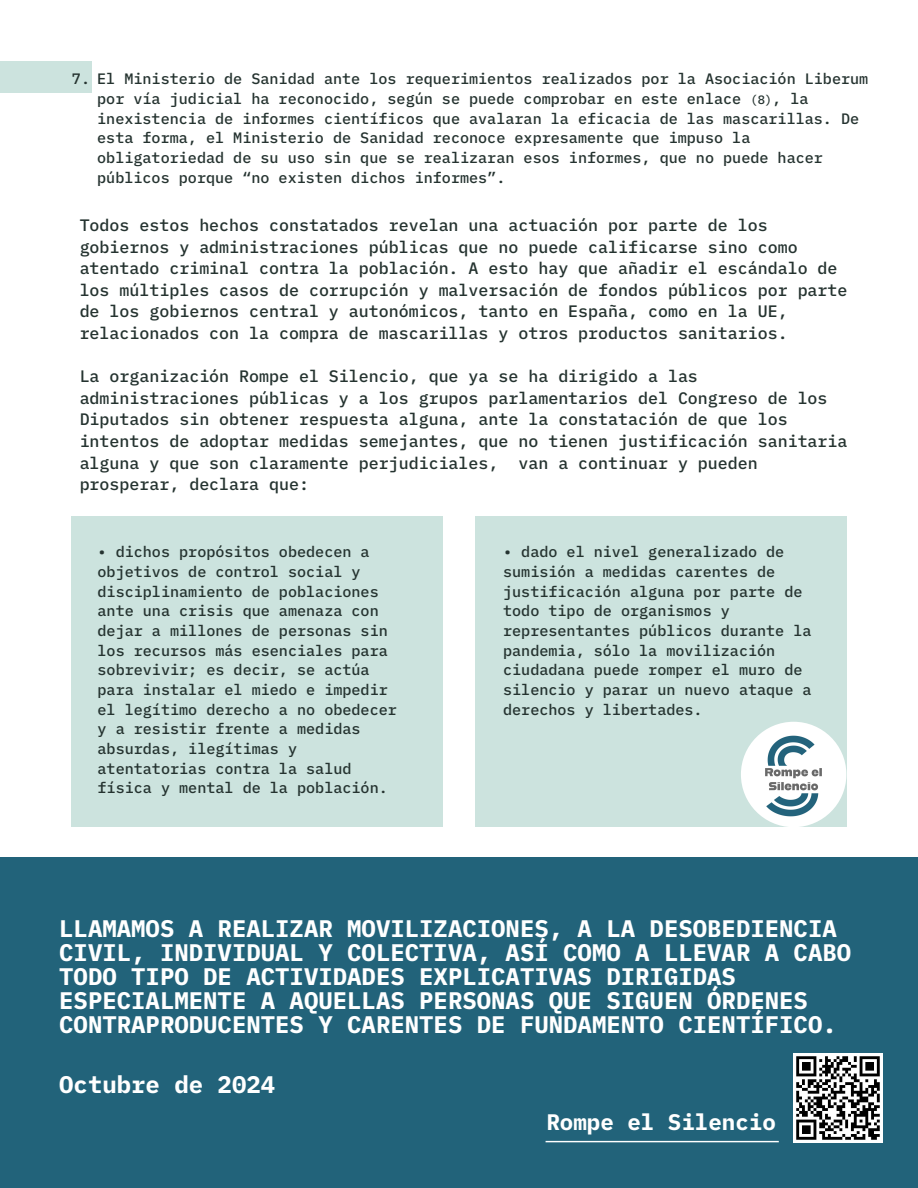
<style>
.page{position:relative;width:918px;height:1188px;background:#fff}
.page>*{position:absolute;margin:0;border:0;box-sizing:border-box;transform-origin:0 0}
.t1{font:700 24px/24px "IBM Plex Mono";color:#fff}
.t2{font:700 22.5px "IBM Plex Mono";color:#fff}
.t3{font:500 16.65px/21.6px "IBM Plex Mono";color:#253330}
.t4{font:500 15.15px/19.6px "IBM Plex Mono";color:#253330}
.s1{font-size:12.15px}
</style>
<div class="page">
<div style="left:0;top:61px;width:91px;height:31px;background:#cce3de"></div>
<div style="left:72px;top:516px;width:371px;height:311px;background:#cce3de"></div>
<div style="left:475px;top:516px;width:371px;height:311px;background:#cce3de"></div>
<div style="left:0;top:858px;width:918px;height:330px;background:#22637a"></div>
<img style="left:741px;top:722px;width:105px;height:105px;border-radius:52px">
<img style="left:794px;top:1054px;width:88px;height:88px">
<hr style="left:546px;top:1141px;width:233px;height:1px;background:#fff">
<p class="t4" style="left:72px;top:68px;width:20px">7.</p>
<p class="t4" style="left:97px;top:68px;width:773px">El Ministerio de Sanidad ante los requerimientos realizados por la Asociación Liberum por vía judicial ha reconocido, según se puede comprobar en este enlace <span class="s1">(8)</span>, la inexistencia de informes científicos que avalaran la eficacia de las mascarillas. De esta forma, el Ministerio de Sanidad reconoce expresamente que impuso la obligatoriedad de su uso sin que se realizaran esos informes, que no puede hacer públicos porque “no existen dichos informes”.</p>
<p class="t3" style="left:80px;top:213px;width:769px">Todos estos hechos constatados revelan una actuación por parte de los gobiernos y administraciones públicas que no puede calificarse sino como atentado criminal contra la población. A esto hay que añadir el escándalo de los múltiples casos de corrupción y malversación de fondos públicos por parte de los gobiernos central y autonómicos, tanto en España, como en la UE, relacionados con la compra de mascarillas y otros productos sanitarios.</p>
<p class="t3" style="left:80px;top:364px;width:769px">La organización Rompe el Silencio, que ya se ha dirigido a las administraciones públicas y a los grupos parlamentarios del Congreso de los Diputados sin obtener respuesta alguna, ante la constatación de que los intentos de adoptar medidas semejantes, que no tienen justificación sanitaria alguna y que son claramente perjudiciales, van a continuar y pueden prosperar, declara que:</p>
<p class="t4" style="left:98px;top:541px;width:301px">• dichos propósitos obedecen a objetivos de control social y disciplinamiento de poblaciones ante una crisis que amenaza con dejar a millones de personas sin los recursos más esenciales para sobrevivir; es decir, se actúa para instalar el miedo e impedir el legítimo derecho a no obedecer y a resistir frente a medidas absurdas, ilegítimas y atentatorias contra la salud física y mental de la población.</p>
<p class="t4" style="left:503px;top:541px;width:310px">• dado el nivel generalizado de sumisión a medidas carentes de justificación alguna por parte de todo tipo de organismos y representantes públicos durante la pandemia, sólo la movilización ciudadana puede romper el muro de silencio y parar un nuevo ataque a derechos y libertades.</p>
<p class="t1" style="left:59px;top:914px;width:794px">LLAMAMOS A REALIZAR MOVILIZACIONES, A LA DESOBEDIENCIA CIVIL, INDIVIDUAL Y COLECTIVA, ASÍ COMO A LLEVAR A CABO TODO TIPO DE ACTIVIDADES EXPLICATIVAS DIRIGIDAS ESPECIALMENTE A AQUELLAS PERSONAS QUE SIGUEN ÓRDENES CONTRAPRODUCENTES Y CARENTES DE FUNDAMENTO CIENTÍFICO.</p>
<h1 class="t1" style="left:59px;top:1070px;width:218px">Octubre de 2024</h1>
<h2 class="t2" style="left:546px;top:1104px;width:231px">Rompe el Silencio</h2>
</div>
